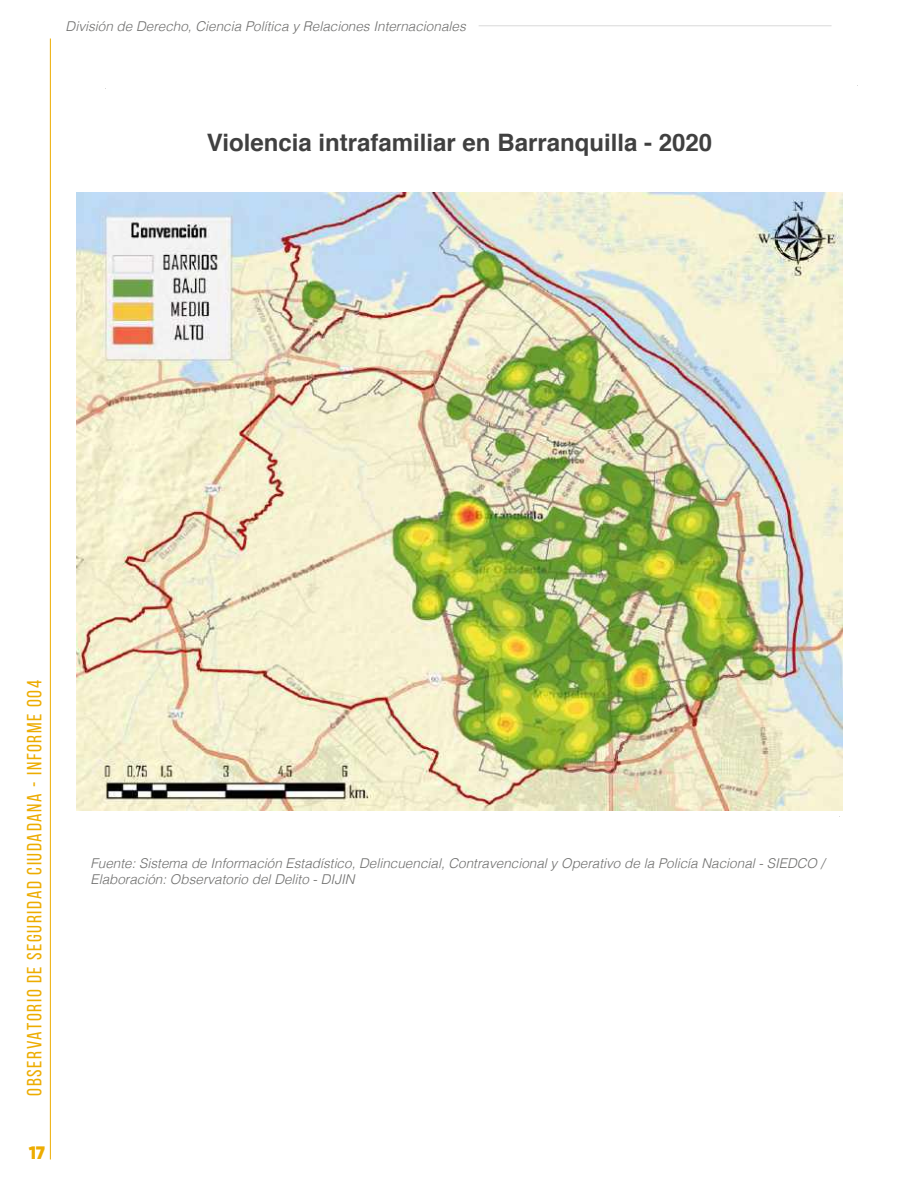
<style>
.page{position:relative;width:919px;height:1187px;background:#fff}
.page>*{position:absolute;margin:0;border:0;box-sizing:border-box;transform-origin:0 0}
.t1{font:700 24px "Helvetica";color:#404040}
.t2{font:20.55px "Bebas Neue";letter-spacing:.08em;color:#edac00}
.t3{font:900 18px "Gilroy";color:#edac00}
.t4{font:italic 300 13.5px/16.2px "Helvetica";color:#6f6f6e}
</style>
<div class="page">
<hr style="left:478px;top:25px;width:353px;height:1px;background:#d9d9d9">
<hr style="left:50px;top:38px;width:1px;height:1121px;background:#edac00">
<img style="left:76px;top:192px;width:766px;height:618px">
<p class="t4" style="left:66px;top:17px;width:401px">División de Derecho, Ciencia Política y Relaciones Internacionales</p>
<h1 class="t1" style="left:207px;top:123px;width:507px">Violencia intrafamiliar en Barranquilla - 2020</h1>
<h2 class="t2" style="left:23px;top:1095px;width:417px;rotate:-90deg">observatorio de seguridad ciudadana - INFORME 004</h2>
<h3 class="t3" style="left:29px;top:1140px;width:18px">17</h3>
<p class="t4" style="left:90px;top:854px;width:735px">Fuente: Sistema de Información Estadístico, Delincuencial, Contravencional y Operativo de la Policía Nacional - SIEDCO /<br>Elaboración: Observatorio del Delito - DIJIN</p>
</div>
